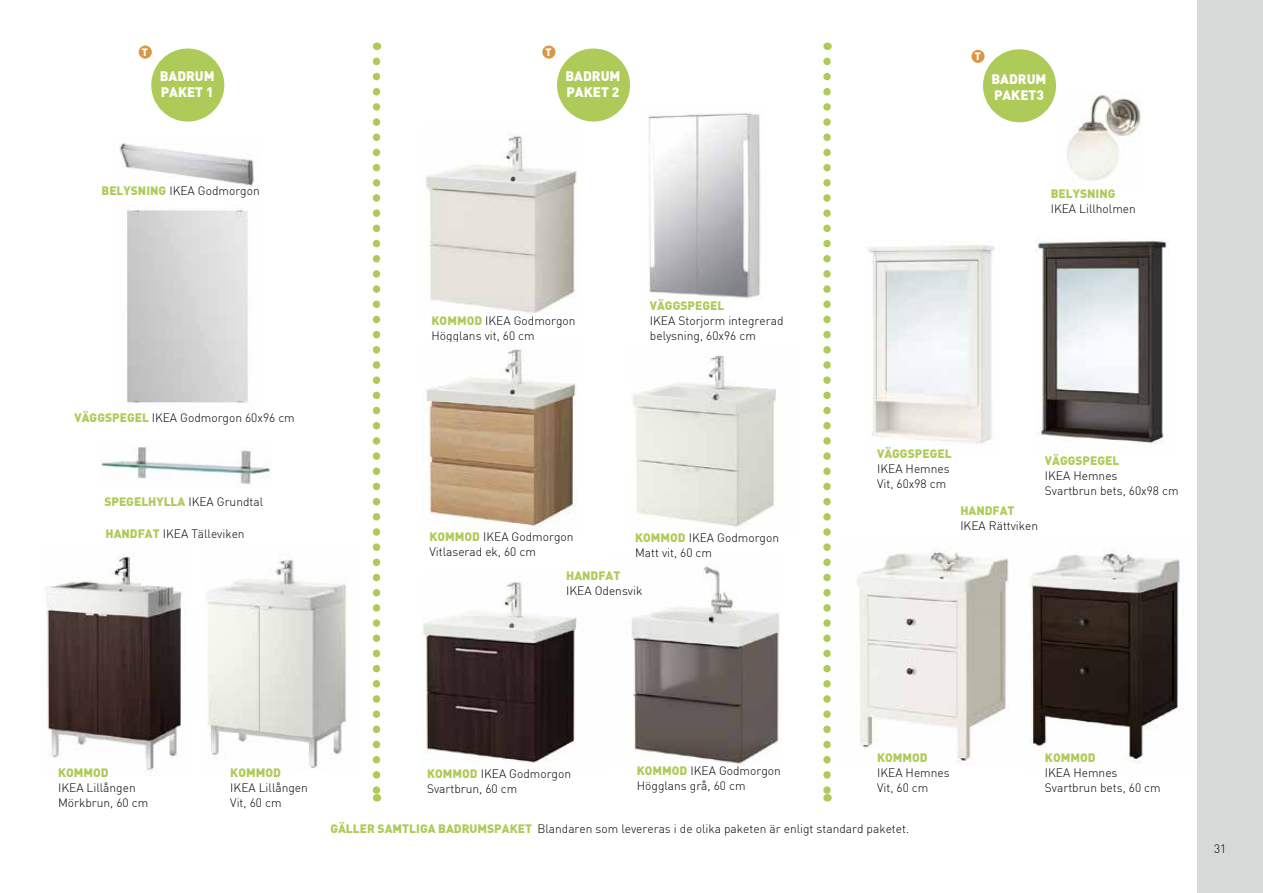
<style>
.page{position:relative;width:1263px;height:893px;background:#fff}
.page>*{position:absolute;margin:0;border:0;box-sizing:border-box;transform-origin:0 0}
.t1{font:900 13.5px/16.5px "DIN";color:#fff}
.t2{font:300 12px/15px "DIN";color:#000}
.t3{font:900 12px "DIN";color:#aecb59}
.t4{font:900 10.5px "DIN";color:#fff}
.s1{font-weight:900;color:#aecb59}
</style>
<div class="page">
<div style="left:1197px;top:0;width:66px;height:893px;background:#d7d8d8"></div>
<svg style="left:373px;top:61px;width:7px;height:740px"></svg>
<img style="left:1036px;top:241px;width:134px;height:203px">
<svg style="left:823px;top:61px;width:8px;height:740px"></svg>
<img style="left:206px;top:558px;width:141px;height:211px">
<img style="left:1030px;top:550px;width:150px;height:214px">
<img style="left:648px;top:112px;width:113px;height:186px">
<img style="left:426px;top:133px;width:151px;height:181px">
<img style="left:119px;top:143px;width:135px;height:44px">
<div style="left:541px;top:44px;width:16px;height:16px;background:#da9744;border-radius:50%"></div>
<div style="left:539px;top:43px;width:19px;height:19px;border:3px solid #fff;border-radius:50%"></div>
<img style="left:126px;top:209px;width:123px;height:194px">
<div style="left:137px;top:44px;width:16px;height:16px;background:#da9744;border-radius:50%"></div>
<div style="left:136px;top:43px;width:19px;height:19px;border:3px solid #fff;border-radius:50%"></div>
<img style="left:101px;top:447px;width:170px;height:38px">
<img style="left:1067px;top:93px;width:75px;height:88px">
<div style="left:980px;top:46px;width:79px;height:79px;background:#aecb59;border-radius:50%"></div>
<div style="left:977px;top:43px;width:85px;height:85px;border:6px solid #fff;border-radius:50%"></div>
<div style="left:970px;top:48px;width:16px;height:16px;background:#da9744;border-radius:50%"></div>
<div style="left:968px;top:47px;width:19px;height:19px;border:3px solid #fff;border-radius:50%"></div>
<img style="left:856px;top:548px;width:153px;height:216px">
<img style="left:868px;top:245px;width:127px;height:199px">
<img style="left:46px;top:555px;width:138px;height:218px">
<img style="left:631px;top:566px;width:149px;height:199px">
<div style="left:554px;top:46px;width:79px;height:79px;background:#aecb59;border-radius:50%"></div>
<div style="left:551px;top:43px;width:85px;height:85px;border:6px solid #fff;border-radius:50%"></div>
<img style="left:633px;top:355px;width:143px;height:172px">
<img style="left:422px;top:582px;width:155px;height:181px">
<img style="left:426px;top:349px;width:151px;height:178px">
<div style="left:148px;top:46px;width:79px;height:79px;background:#aecb59;border-radius:50%"></div>
<div style="left:145px;top:43px;width:85px;height:85px;border:6px solid #fff;border-radius:50%"></div>
<p class="t4" style="left:142px;top:45px;width:8px">T</p>
<p class="t1" style="left:160px;top:67px;width:57px">BADRUM<br>PAKET 1</p>
<p class="t2" style="left:102px;top:183px;width:160px"><span class="s1">BELYSNING</span> IKEA Godmorgon</p>
<p class="t2" style="left:75px;top:410px;width:222px"><span class="s1">VÄGGSPEGEL</span> IKEA Godmorgon 60x96 cm</p>
<p class="t2" style="left:104px;top:494px;width:160px"><span class="s1">SPEGELHYLLA</span> IKEA Grundtal</p>
<p class="t2" style="left:106px;top:526px;width:141px"><span class="s1">HANDFAT</span> IKEA Tälleviken</p>
<p class="t4" style="left:546px;top:45px;width:8px">T</p>
<p class="t1" style="left:565px;top:67px;width:57px">BADRUM<br>PAKET 2</p>
<p class="t2" style="left:432px;top:313px;width:146px"><span class="s1">KOMMOD</span> IKEA Godmorgon<br>Högglans vit, 60 cm</p>
<p class="t3" style="left:650px;top:297px;width:76px">VÄGGSPEGEL</p>
<p class="t2" style="left:650px;top:313px;width:135px">IKEA Storjorm integrerad belysning, 60x96 cm</p>
<p class="t2" style="left:429px;top:529px;width:146px"><span class="s1">KOMMOD</span> IKEA Godmorgon<br>Vitlaserad ek, 60 cm</p>
<p class="t2" style="left:635px;top:530px;width:146px"><span class="s1">KOMMOD</span> IKEA Godmorgon<br>Matt vit, 60 cm</p>
<p class="t3" style="left:566px;top:568px;width:56px">HANDFAT</p>
<p class="t2" style="left:566px;top:583px;width:78px">IKEA Odensvik</p>
<p class="t4" style="left:975px;top:49px;width:8px">T</p>
<p class="t1" style="left:991px;top:70px;width:57px">BADRUM<br>PAKET3</p>
<p class="t3" style="left:1051px;top:186px;width:66px">BELYSNING</p>
<p class="t2" style="left:1051px;top:201px;width:87px">IKEA Lillholmen</p>
<p class="t3" style="left:877px;top:445px;width:76px">VÄGGSPEGEL</p>
<p class="t2" style="left:877px;top:461px;width:74px">IKEA Hemnes<br>Vit, 60x98 cm</p>
<p class="t3" style="left:1045px;top:452px;width:76px">VÄGGSPEGEL</p>
<p class="t2" style="left:1045px;top:468px;width:135px">IKEA Hemnes<br>Svartbrun bets, 60x98 cm</p>
<p class="t3" style="left:960px;top:503px;width:56px">HANDFAT</p>
<p class="t2" style="left:960px;top:518px;width:79px">IKEA Rättviken</p>
<p class="t3" style="left:58px;top:764px;width:52px">KOMMOD</p>
<p class="t2" style="left:58px;top:780px;width:92px">IKEA Lillången<br>Mörkbrun, 60 cm</p>
<p class="t3" style="left:230px;top:764px;width:52px">KOMMOD</p>
<p class="t2" style="left:230px;top:780px;width:79px">IKEA Lillången<br>Vit, 60 cm</p>
<p class="t2" style="left:427px;top:766px;width:146px"><span class="s1">KOMMOD</span> IKEA Godmorgon<br>Svartbrun, 60 cm</p>
<p class="t2" style="left:637px;top:763px;width:146px"><span class="s1">KOMMOD</span> IKEA Godmorgon<br>Högglans grå, 60 cm</p>
<p class="t3" style="left:877px;top:750px;width:52px">KOMMOD</p>
<p class="t2" style="left:877px;top:765px;width:74px">IKEA Hemnes<br>Vit, 60 cm</p>
<p class="t2" style="left:330px;top:821px;width:580px"><span class="s1">GÄLLER SAMTLIGA BADRUMSPAKET</span> Blandaren som levereras i de olika paketen är enligt standard paketet.</p>
<p class="t3" style="left:1045px;top:750px;width:52px">KOMMOD</p>
<p class="t2" style="left:1045px;top:765px;width:117px">IKEA Hemnes<br>Svartbrun bets, 60 cm</p>
<p class="t2" style="left:1214px;top:841px;width:14px">31</p>
</div>
